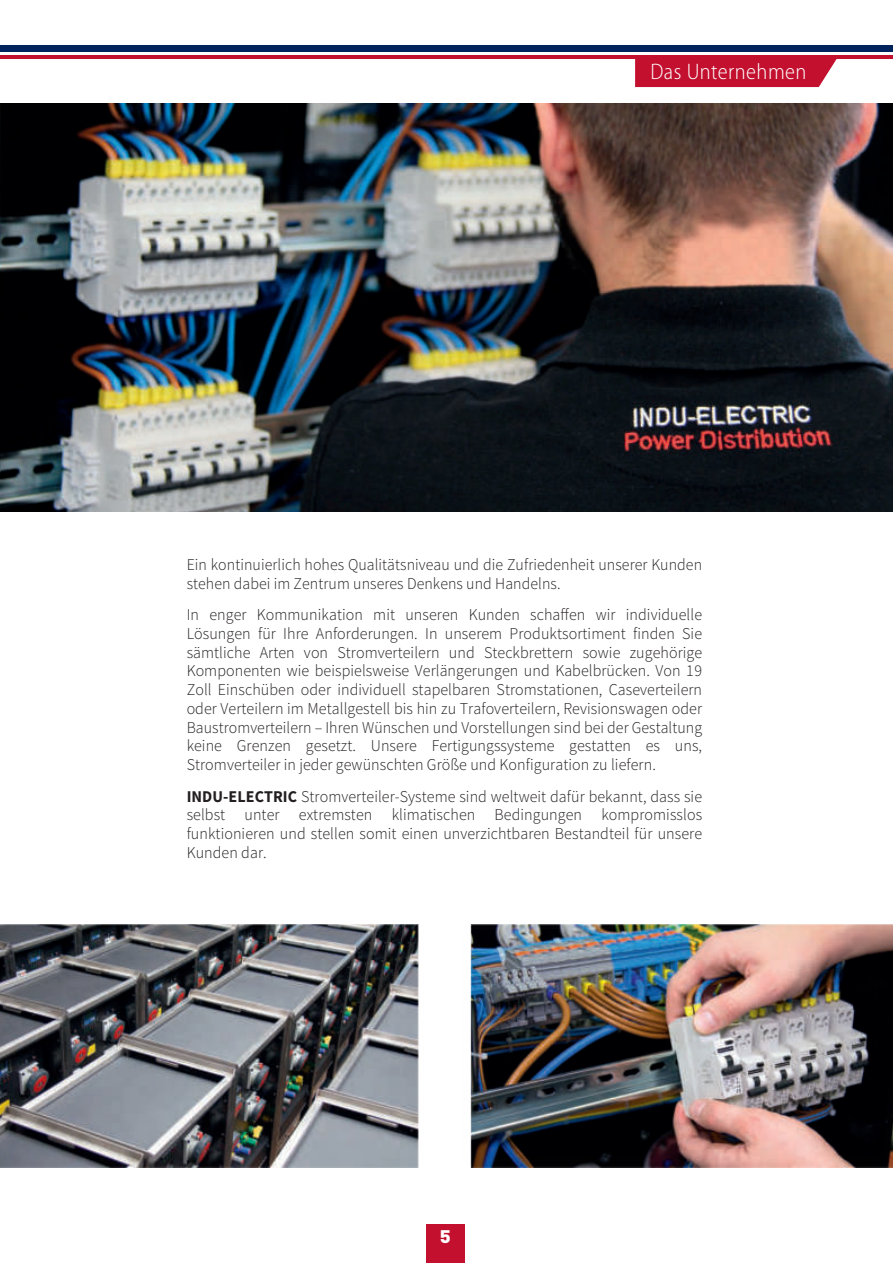
<style>
.page{position:relative;width:893px;height:1263px;background:#fff}
.page>*{position:absolute;margin:0;border:0;box-sizing:border-box;transform-origin:0 0}
.t1{font:300 semi-condensed 22.5px "Myriad Pro";letter-spacing:.02em;color:#fff}
.t2{font:900 18px "DIN";color:#fff;scale:1.1 1}
.t3{font:300 16.5px/18.8px "Source Sans Pro";letter-spacing:.005em;color:#231f20;text-align:justify}
.t4{font:300 16.5px/18.8px "Source Sans Pro";letter-spacing:.005em;color:#231f20;scale:.96 1}
.s1{font-weight:700}
</style>
<div class="page">
<img style="left:0;top:103px;width:893px;height:408px">
<div style="left:426px;top:1224px;width:39px;height:39px;background:#c3102f"></div>
<div style="left:635px;top:59px;width:202px;height:28px;background:#c3102f"></div>
<div style="left:0;top:45px;width:893px;height:7px;background:#00225d"></div>
<hr style="left:0;top:56px;width:893px;height:3px;background:#c3102f">
<img style="left:0;top:924px;width:893px;height:243px">
<h1 class="t1" style="left:650px;top:58px;width:158px">Das Unternehmen</h1>
<p class="t4" style="left:187px;top:556px;width:538px">Ein kontinuierlich hohes Qualitätsniveau und die Zufriedenheit unserer Kunden stehen dabei im Zentrum unseres Denkens und Handelns.</p>
<p class="t3" style="left:187px;top:607px;width:517px">In enger Kommunikation mit unseren Kunden schaffen wir individuelle Lösungen für Ihre Anforderungen. In unserem Produktsortiment finden Sie sämtliche Arten von Stromverteilern und Steckbrettern sowie zugehörige Komponenten wie beispielsweise Verlängerungen und Kabelbrücken. Von 19<br>Zoll Einschüben oder individuell stapelbaren Stromstationen, Caseverteilern oder Verteilern im Metallgestell bis hin zu Trafoverteilern, Revisionswagen oder Baustromverteilern – Ihren Wünschen und Vorstellungen sind bei der Gestaltung keine Grenzen gesetzt. Unsere Fertigungssysteme gestatten es uns, Stromverteiler in jeder gewünschten Größe und Konfiguration zu liefern.</p>
<p class="t3" style="left:187px;top:788px;width:517px"><span class="s1">INDU-ELECTRIC</span> Stromverteiler-Systeme sind weltweit dafür bekannt, dass sie selbst unter extremsten klimatischen Bedingungen kompromisslos funktionieren und stellen somit einen unverzichtbaren Bestandteil für unsere Kunden dar.</p>
<p class="t2" style="left:440px;top:1226px;width:12px">5</p>
</div>
